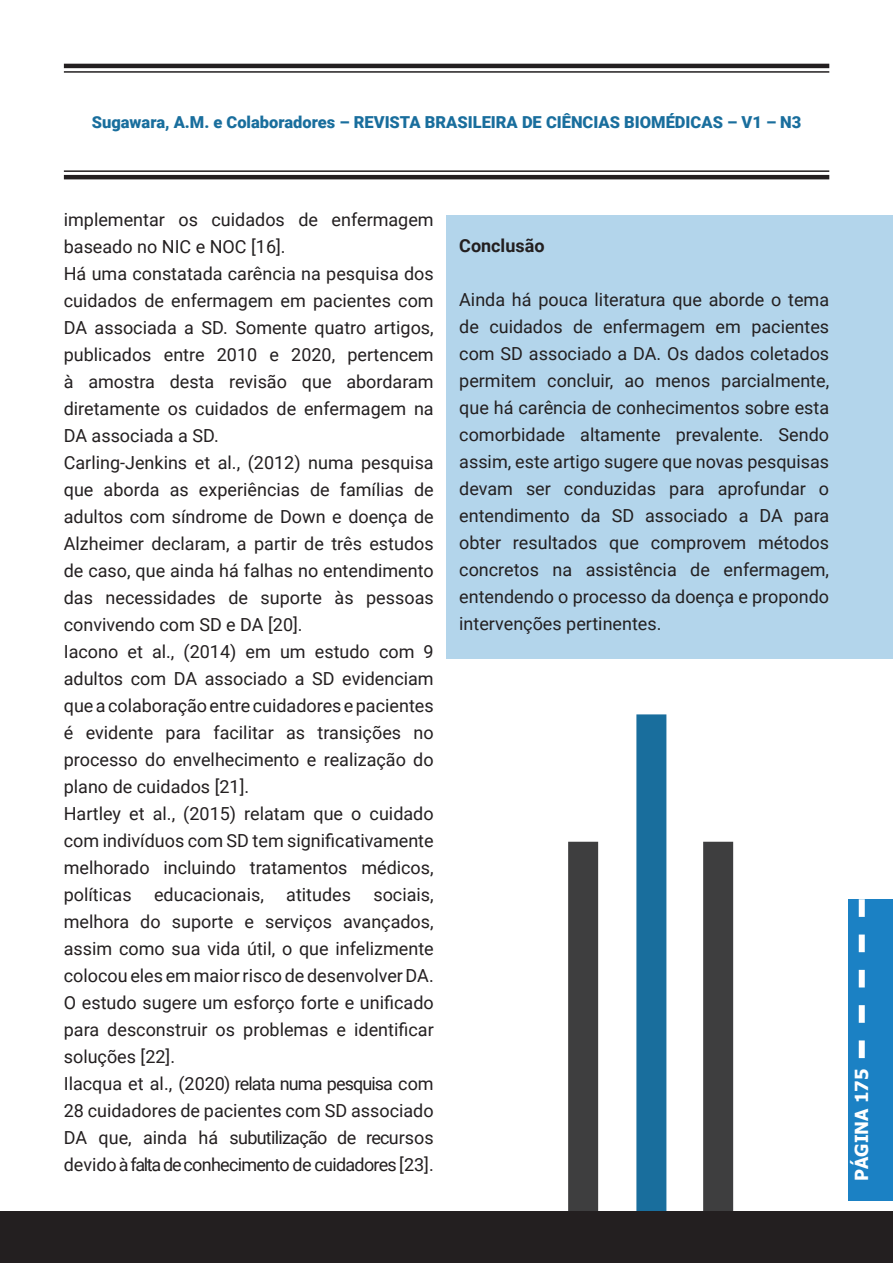
<style>
.page{position:relative;width:893px;height:1263px;background:#fff}
.page>*{position:absolute;margin:0;border:0;box-sizing:border-box;transform-origin:0 0}
.t1{font:18px/27px "Roboto";color:#231f20;text-align:justify}
.t2{font:700 18px "Tahoma";color:#fff}
.t3{font:700 18px "Roboto";color:#231f20}
.t4{font:900 16.5px "Roboto";color:#196e9d}
</style>
<div class="page">
<div style="left:848px;top:899px;width:45px;height:301px;background:#1b81c4"></div>
<svg style="left:859px;top:899px;width:6px;height:159px"></svg>
<div style="left:0;top:1211px;width:893px;height:52px;background:#231f20"></div>
<hr style="left:64px;top:71px;width:765px;height:2px;background:#231f20">
<hr style="left:64px;top:64px;width:765px;height:4px;background:#231f20">
<hr style="left:64px;top:170px;width:765px;height:2px;background:#231f20">
<hr style="left:64px;top:175px;width:765px;height:4px;background:#231f20">
<div style="left:447px;top:215px;width:446px;height:444px;background:#b3d5eb"></div>
<div style="left:703px;top:842px;width:30px;height:369px;background:#3e3e3f"></div>
<div style="left:636px;top:714px;width:30px;height:497px;background:#196e9d"></div>
<div style="left:568px;top:842px;width:30px;height:369px;background:#3e3e3f"></div>
<p class="t4" style="left:92px;top:111px;width:711px">Sugawara, A.M. e Colaboradores – REVISTA BRASILEIRA DE CIÊNCIAS BIOMÉDICAS – V1 – N3</p>
<p class="t1" style="left:64px;top:206px;width:371px">implementar os cuidados de enfermagem baseado no NIC e NOC [16].</p>
<p class="t1" style="left:64px;top:260px;width:371px">Há uma constatada carência na pesquisa dos cuidados de enfermagem em pacientes com DA associada a SD. Somente quatro artigos, publicados entre 2010 e 2020, pertencem à amostra desta revisão que abordaram diretamente os cuidados de enfermagem na DA associada a SD.</p>
<p class="t1" style="left:64px;top:449px;width:371px">Carling-Jenkins et al., (2012) numa pesquisa que aborda as experiências de famílias de adultos com síndrome de Down e doença de Alzheimer declaram, a partir de três estudos de caso, que ainda há falhas no entendimento das necessidades de suporte às pessoas convivendo com SD e DA [20].</p>
<p class="t1" style="left:64px;top:638px;width:371px">Iacono et al., (2014) em um estudo com 9 adultos com DA associado a SD evidenciam que a colaboração entre cuidadores e pacientes é evidente para facilitar as transições no processo do envelhecimento e realização do plano de cuidados [21].</p>
<p class="t1" style="left:64px;top:800px;width:371px">Hartley et al., (2015) relatam que o cuidado com indivíduos com SD tem significativamente melhorado incluindo tratamentos médicos, políticas educacionais, atitudes sociais, melhora do suporte e serviços avançados, assim como sua vida útil, o que infelizmente colocou eles em maior risco de desenvolver DA.<br>O estudo sugere um esforço forte e unificado para desconstruir os problemas e identificar soluções [22].</p>
<p class="t1" style="left:64px;top:1070px;width:371px">Ilacqua et al., (2020) relata numa pesquisa com 28 cuidadores de pacientes com SD associado DA que, ainda há subutilização de recursos devido à falta de conhecimento de cuidadores [23].</p>
<p class="t3" style="left:459px;top:233px;width:87px">Conclusão</p>
<p class="t1" style="left:459px;top:285px;width:371px">Ainda há pouca literatura que aborde o tema de cuidados de enfermagem em pacientes com SD associado a DA. Os dados coletados permitem concluir, ao menos parcialmente, que há carência de conhecimentos sobre esta comorbidade altamente prevalente. Sendo assim, este artigo sugere que novas pesquisas devam ser conduzidas para aprofundar o entendimento da SD associado a DA para obter resultados que comprovem métodos concretos na assistência de enfermagem, entendendo o processo da doença e propondo intervenções pertinentes.</p>
<p class="t2" style="left:849px;top:1181px;width:114px;rotate:-90deg">PÁGINA 175</p>
</div>
